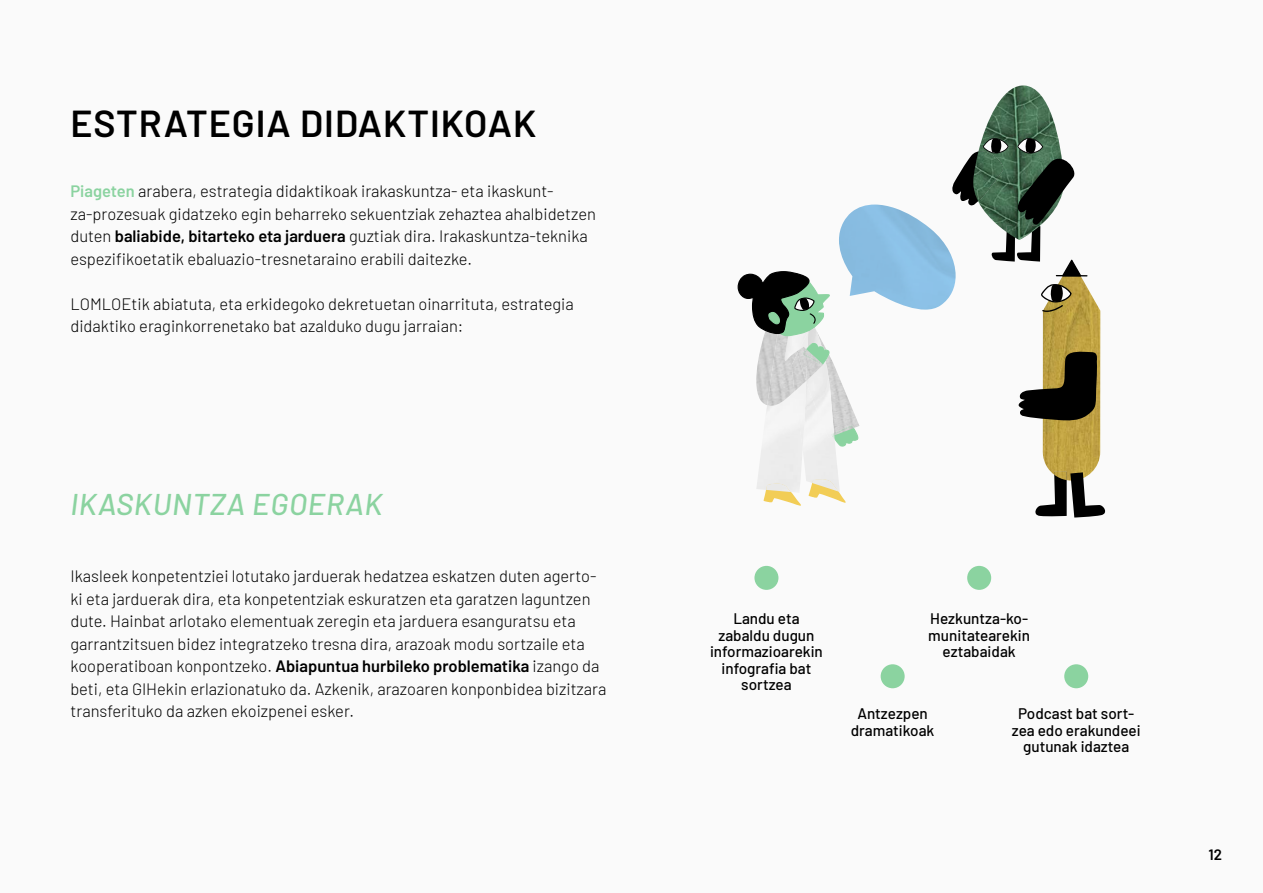
<style>
.page{position:relative;width:1263px;height:893px;background:#fafafa}
.page>*{position:absolute;margin:0;border:0;box-sizing:border-box;transform-origin:0 0}
.t1{font:600 37.5px "Barlow";letter-spacing:.025em;color:#000}
.t2{font:italic 500 30px "Barlow";letter-spacing:.025em;color:#8bd3a0}
.t3{font:300 16.5px/22.5px "Barlow";color:#000}
.t4{font:500 15.3px/16.5px "Barlow";color:#000;text-align:center}
.t5{font:600 15px "Barlow";color:#000}
.s1{font-weight:600;color:#8bd3a0}
.s2{font-weight:600}
</style>
<div class="page">
<div style="left:754px;top:566px;width:24px;height:24px;background:#8bd3a0;border-radius:50%"></div>
<div style="left:881px;top:664px;width:24px;height:24px;background:#8bd3a0;border-radius:50%"></div>
<div style="left:967px;top:566px;width:24px;height:24px;background:#8bd3a0;border-radius:50%"></div>
<div style="left:1064px;top:664px;width:24px;height:24px;background:#8bd3a0;border-radius:50%"></div>
<img style="left:1043px;top:276px;width:57px;height:196px">
<svg style="left:1035px;top:472px;width:71px;height:46px"></svg>
<svg style="left:1041px;top:284px;width:30px;height:28px"></svg>
<svg style="left:1018px;top:349px;width:79px;height:72px"></svg>
<hr style="left:1056px;top:275px;width:31px;height:1px;background:#000">
<img style="left:982px;top:86px;width:77px;height:52px">
<svg style="left:952px;top:138px;width:129px;height:138px"></svg>
<svg style="left:763px;top:492px;width:83px;height:14px"></svg>
<img style="left:840px;top:380px;width:19px;height:47px">
<img style="left:803px;top:366px;width:37px;height:126px">
<img style="left:812px;top:479px;width:27px;height:13px">
<img style="left:806px;top:336px;width:28px;height:102px">
<svg style="left:831px;top:425px;width:27px;height:22px"></svg>
<img style="left:766px;top:483px;width:25px;height:9px">
<img style="left:794px;top:391px;width:12px;height:58px">
<img style="left:799px;top:336px;width:9px;height:7px">
<img style="left:756px;top:336px;width:11px;height:69px">
<img style="left:807px;top:365px;width:16px;height:16px">
<img style="left:767px;top:336px;width:30px;height:70px">
<svg style="left:797px;top:343px;width:32px;height:22px"></svg>
<img style="left:792px;top:353px;width:14px;height:38px">
<img style="left:797px;top:347px;width:10px;height:34px">
<img style="left:802px;top:349px;width:21px;height:16px">
<svg style="left:737px;top:271px;width:93px;height:65px"></svg>
<img style="left:839px;top:205px;width:117px;height:105px">
<h1 class="t1" style="left:70px;top:96px;width:467px">ESTRATEGIA DIDAKTIKOAK</h1>
<p class="t3" style="left:70px;top:179px;width:527px"><span class="s1">Piageten</span> arabera, estrategia didaktikoak irakaskuntza- eta ikaskunt&shy;za-prozesuak gidatzeko egin beharreko sekuentziak zehaztea ahalbidetzen duten <span class="s2">baliabide, bitarteko eta jarduera</span> guztiak dira. Irakaskuntza-teknika espezifikoetatik ebaluazio-tresnetaraino erabili daitezke.</p>
<p class="t3" style="left:70px;top:292px;width:505px">LOMLOEtik abiatuta, eta erkidegoko dekretuetan oinarrituta, estrategia didaktiko eraginkorrenetako bat azalduko dugu jarraian:</p>
<h2 class="t2" style="left:70px;top:483px;width:314px">IKASKUNTZA EGOERAK</h2>
<p class="t3" style="left:70px;top:564px;width:537px">Ikasleek konpetentziei lotutako jarduerak hedatzea eskatzen duten agerto&shy;ki eta jarduerak dira, eta konpetentziak eskuratzen eta garatzen laguntzen dute. Hainbat arlotako elementuak zeregin eta jarduera esanguratsu eta garrantzitsuen bidez integratzeko tresna dira, arazoak modu sortzaile eta kooperatiboan konpontzeko. <span class="s2">Abiapuntua hurbileko problematika</span> izango da beti, eta GIHekin erlazionatuko da. Azkenik, arazoaren konponbidea bizitzara transferituko da azken ekoizpenei esker.</p>
<p class="t4" style="left:710px;top:609px;width:114px">Landu eta zabaldu dugun informazioarekin infografia bat sortzea</p>
<p class="t4" style="left:928px;top:609px;width:103px">Hezkuntza-ko&shy;munitatearekin eztabaidak</p>
<p class="t4" style="left:851px;top:704px;width:85px">Antzezpen dramatikoak</p>
<p class="t4" style="left:1012px;top:704px;width:130px">Podcast bat sort&shy;zea edo erakundeei gutunak idaztea</p>
<p class="t5" style="left:1208px;top:843px;width:15px">12</p>
</div>
